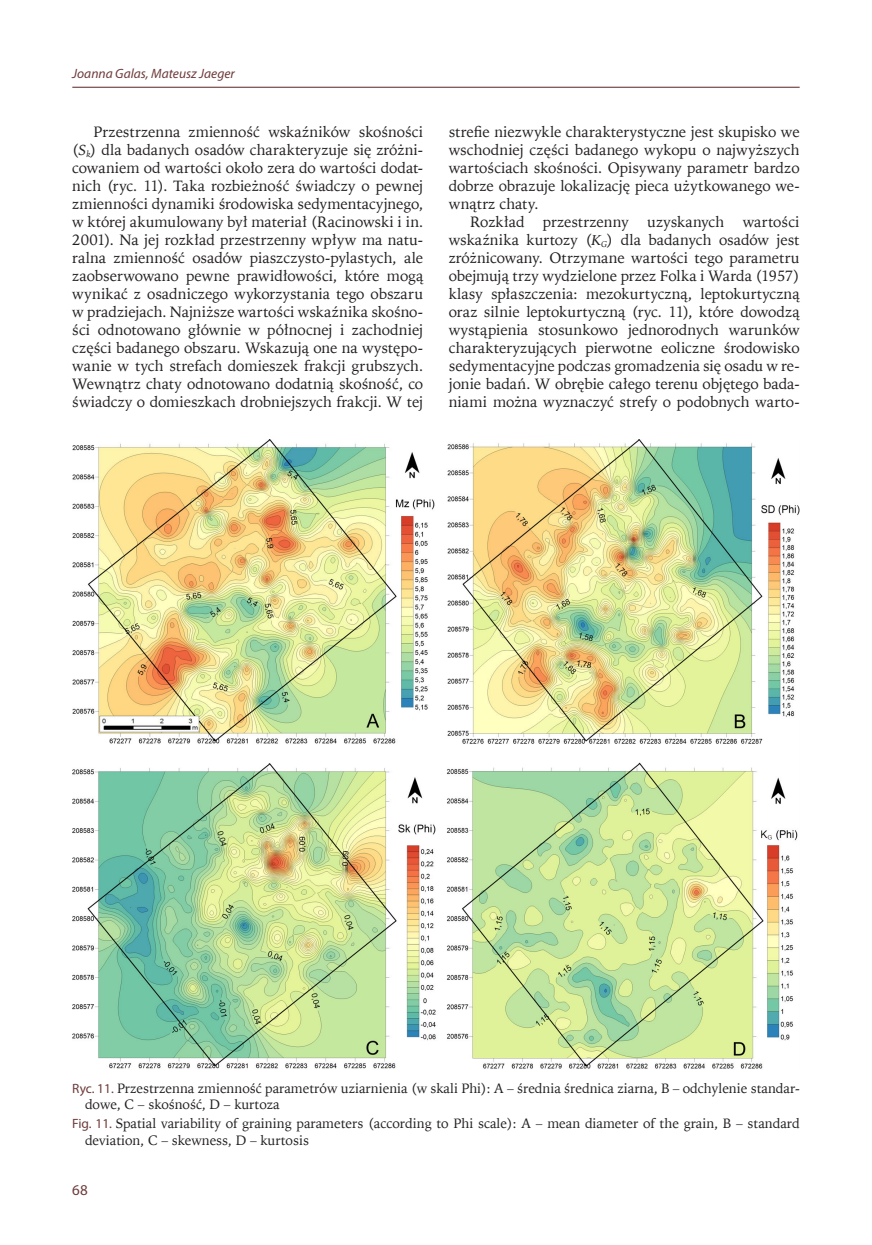
<style>
.page{position:relative;width:872px;height:1245px;background:#fff}
.page>*{position:absolute;margin:0;border:0;box-sizing:border-box;transform-origin:0 0}
.t1{font:15px/18px "Iowan Old St EU";color:#231f20;text-align:justify}
.t2{font:15px "Myriad Pro";color:#6d3b3a}
.Tytuł_tabeli_ryciny{font:13.5px/16.2px "Iowan Old St EU";color:#231f20}
.t3{font:italic 13.5px "Myriad Pro";color:#6d3b3a}
.s1{font-style:italic}
.s2{font-family:"Myriad Pro";color:#6d3b3a}
</style>
<div class="page">
<hr style="left:72px;top:87px;width:727px;height:1px;background:#6d3b3a">
<img style="left:72px;top:439px;width:727px;height:630px">
<p class="t3" style="left:72px;top:65px;width:164px">Joanna Galas, Mateusz Jaeger</p>
<p class="t1" style="left:72px;top:123px;width:352px;text-indent:21px">Przestrzenna zmienność wskaźników skośności (<span class="s1">S</span><sub>k</sub>) dla badanych osadów charakteryzuje się zróżni&shy;cowaniem od wartości około zera do wartości dodat&shy;nich (ryc. 11). Taka rozbieżność świadczy o pewnej zmienności dynamiki środowiska sedymentacyjnego, w której akumulowany był materiał (Racinowski i in.<br>2001). Na jej rozkład przestrzenny wpływ ma natu&shy;ralna zmienność osadów piaszczysto-pylastych, ale zaobserwowano pewne prawidłowości, które mogą wynikać z osadniczego wykorzystania tego obszaru w pradziejach. Najniższe wartości wskaźnika skośno&shy;ści odnotowano głównie w północnej i zachodniej części badanego obszaru. Wskazują one na występo&shy;wanie w tych strefach domieszek frakcji grubszych.<br>Wewnątrz chaty odnotowano dodatnią skośność, co świadczy o domieszkach drobniejszych frakcji. W tej</p>
<p class="t1" style="left:449px;top:123px;width:352px">strefie niezwykle charakterystyczne jest skupisko we wschodniej części badanego wykopu o najwyższych wartościach skośności. Opisywany parametr bardzo dobrze obrazuje lokalizację pieca użytkowanego we&shy;wnątrz chaty.</p>
<p class="t1" style="left:449px;top:213px;width:352px;text-indent:21px">Rozkład przestrzenny uzyskanych wartości wskaźnika kurtozy (<span class="s1">K</span><sub>G</sub>) dla badanych osadów jest zróżnicowany. Otrzymane wartości tego parametru obejmują trzy wydzielone przez Folka i Warda (1957) klasy spłaszczenia: mezokurtyczną, leptokurtyczną oraz silnie leptokurtyczną (ryc. 11), które dowodzą wystąpienia stosunkowo jednorodnych warunków charakteryzujących pierwotne eoliczne środowisko sedymentacyjne podczas gromadzenia się osadu w re&shy;jonie badań. W obrębie całego terenu objętego bada&shy;niami można wyznaczyć strefy o podobnych warto-</p>
<p class="Tytuł_tabeli_ryciny" style="left:85px;top:1080px;width:716px;text-indent:-13px"><span class="s2">Ryc. 11.</span> Przestrzenna zmienność parametrów uziarnienia (w skali Phi): A – średnia średnica ziarna, B – odchylenie standar&shy;dowe, C – skośność, D – kurtoza</p>
<p class="Tytuł_tabeli_ryciny" style="left:85px;top:1116px;width:716px;text-indent:-13px"><span class="s2">Fig. 11.</span> Spatial variability of graining parameters (according to Phi scale): A – mean diameter of the grain, B – standard deviation, C – skewness, D – kurtosis</p>
<p class="t2" style="left:72px;top:1181px;width:17px">68</p>
</div>
